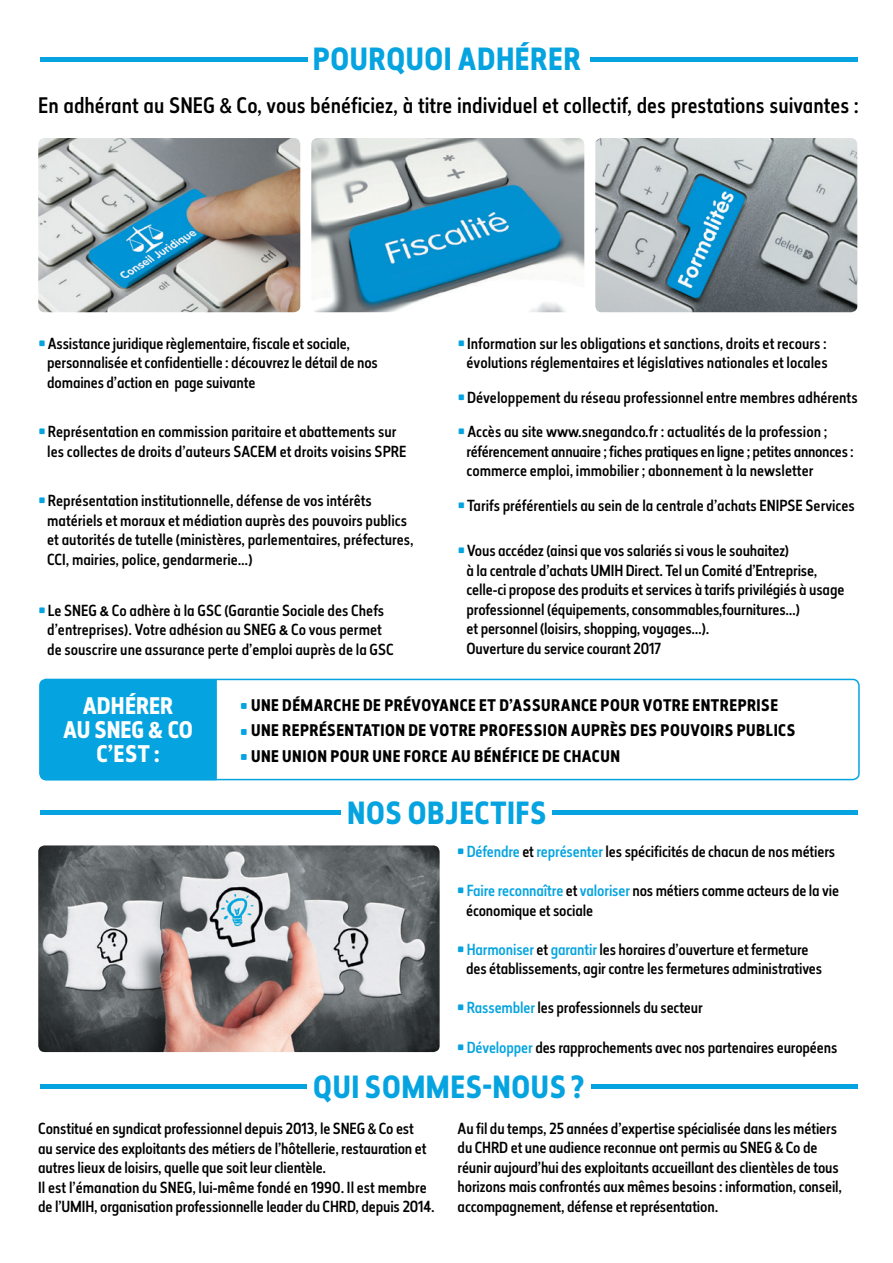
<style>
.page{position:relative;width:893px;height:1263px;background:#fff}
.page>*{position:absolute;margin:0;border:0;box-sizing:border-box;transform-origin:0 0}
.t1{font:700 30px "Elysio";letter-spacing:.02em;color:#05a4e0}
.t2{font:700 22.5px "Elysio";color:#fff}
.t3{font:500 21px "Elysio";color:#000}
.t4{font:700 15.75px "Elysio";letter-spacing:.03em;color:#000}
.t5{font:500 15px/19.5px "Elysio";letter-spacing:-.01em;color:#000}
.s1{font-family:"Helvetica Neue";font-stretch:condensed}
.s2{font-family:"Agency FB";font-weight:700;color:#05a4e0}
.s3{font-family:"Helvetica Neue CE";font-weight:700;font-size:13.5px}
.s4{font-family:"Helvetica Neue";font-weight:800;font-stretch:condensed}
.s5{font-family:"Agency FB";color:#05a4e0}
.s6{color:#05a4e0}
</style>
<div class="page">
<div style="left:39px;top:679px;width:821px;height:101px;border:2px solid #05a4e0;border-radius:6px"></div>
<div style="left:40px;top:679px;width:177px;height:101px;background:#05a4e0"></div>
<img style="left:38px;top:138px;width:262px;height:174px">
<img style="left:311px;top:138px;width:273px;height:174px">
<img style="left:595px;top:138px;width:262px;height:174px">
<hr style="left:590px;top:57px;width:267px;height:4px;background:#05a4e0">
<hr style="left:41px;top:57px;width:267px;height:4px;background:#05a4e0">
<img style="left:38px;top:845px;width:402px;height:207px">
<hr style="left:552px;top:810px;width:305px;height:4px;background:#05a4e0">
<hr style="left:41px;top:810px;width:300px;height:4px;background:#05a4e0">
<div style="left:591px;top:1084px;width:266px;height:5px;background:#05a4e0"></div>
<div style="left:41px;top:1084px;width:266px;height:5px;background:#05a4e0"></div>
<p class="t1" style="left:313px;top:38px;width:270px">POURQUOI ADHÉRER</p>
<p class="t3" style="left:38px;top:91px;width:822px">En adhérant au SNEG <span class="s1">&amp;</span> Co, vous bénéficiez, à titre individuel et collectif, des prestations suivantes :</p>
<p class="t5" style="left:39px;top:333px;width:313px"><span class="s2">•</span> Assistance juridique règlementaire, fiscale et sociale,</p>
<p class="t5" style="left:47px;top:353px;width:332px">personnalisée et confidentielle : découvrez le détail de nos</p>
<p class="t5" style="left:47px;top:372px;width:210px">domaines d’action en page suivante</p>
<p class="t5" style="left:39px;top:422px;width:359px"><span class="s2">•</span> Représentation en commission paritaire et abattements sur</p>
<p class="t5" style="left:47px;top:441px;width:361px">les collectes de droits d’auteurs SACEM et droits voisins SPRE</p>
<p class="t5" style="left:39px;top:491px;width:335px"><span class="s2">•</span> Représentation institutionnelle, défense de vos intérêts</p>
<p class="t5" style="left:47px;top:510px;width:361px">matériels et moraux et médiation auprès des pouvoirs publics</p>
<p class="t5" style="left:47px;top:530px;width:368px">et autorités de tutelle (ministères, parlementaires, préfectures,</p>
<p class="t5" style="left:47px;top:549px;width:207px">CCI, mairies, police, gendarmerie…)</p>
<p class="t5" style="left:39px;top:600px;width:347px"><span class="s2">•</span> Le SNEG <span class="s3">&amp;</span> Co adhère à la GSC (Garantie Sociale des Chefs</p>
<p class="t5" style="left:47px;top:620px;width:336px">d’entreprises). Votre adhésion au SNEG <span class="s3">&amp;</span> Co vous permet</p>
<p class="t5" style="left:47px;top:639px;width:348px">de souscrire une assurance perte d’emploi auprès de la GSC</p>
<p class="t5" style="left:458px;top:333px;width:370px"><span class="s2">•</span> Information sur les obligations et sanctions, droits et recours :</p>
<p class="t5" style="left:467px;top:353px;width:363px">évolutions réglementaires et législatives nationales et locales</p>
<p class="t5" style="left:458px;top:387px;width:401px"><span class="s2">•</span> Développement du réseau professionnel entre membres adhérents</p>
<p class="t5" style="left:458px;top:422px;width:371px"><span class="s2">•</span> Accès au site www.snegandco.fr : actualités de la profession ;</p>
<p class="t5" style="left:467px;top:441px;width:389px">référencement annuaire ; fiches pratiques en ligne ; petites annonces : commerce emploi, immobilier ; abonnement à la newsletter</p>
<p class="t5" style="left:458px;top:495px;width:398px"><span class="s2">•</span> Tarifs préférentiels au sein de la centrale d’achats ENIPSE Services</p>
<p class="t5" style="left:458px;top:541px;width:332px"><span class="s2">•</span> Vous accédez (ainsi que vos salariés si vous le souhaitez)</p>
<p class="t5" style="left:467px;top:561px;width:352px">à la centrale d’achats UMIH Direct. Tel un Comité d’Entreprise,</p>
<p class="t5" style="left:467px;top:580px;width:379px">celle-ci propose des produits et services à tarifs privilégiés à usage professionnel (équipements, consommables,fournitures…)</p>
<p class="t5" style="left:467px;top:619px;width:244px">et personnel (loisirs, shopping, voyages…).</p>
<p class="t5" style="left:467px;top:639px;width:196px">Ouverture du service courant 2017</p>
<p class="t2" style="left:83px;top:690px;width:92px">ADHÉRER</p>
<p class="t2" style="left:63px;top:714px;width:131px">AU SNEG <span class="s4">&amp;</span> CO</p>
<p class="t2" style="left:96px;top:738px;width:65px">C’EST :</p>
<p class="t4" style="left:241px;top:694px;width:539px"><span class="s5">•</span> UNE DÉMARCHE DE PRÉVOYANCE ET D’ASSURANCE POUR VOTRE ENTREPRISE</p>
<p class="t4" style="left:241px;top:719px;width:556px"><span class="s5">•</span> UNE REPRÉSENTATION DE VOTRE PROFESSION AUPRÈS DES POUVOIRS PUBLICS</p>
<p class="t4" style="left:241px;top:745px;width:381px"><span class="s5">•</span> UNE UNION POUR UNE FORCE AU BÉNÉFICE DE CHACUN</p>
<p class="t1" style="left:347px;top:791px;width:201px">NOS OBJECTIFS</p>
<p class="t5" style="left:458px;top:842px;width:379px"><span class="s2">•</span> <span class="s6">Défendre</span> et <span class="s6">représenter</span> les spécificités de chacun de nos métiers</p>
<p class="t5" style="left:458px;top:881px;width:383px"><span class="s2">•</span> <span class="s6">Faire reconnaître</span> et <span class="s6">valoriser</span> nos métiers comme acteurs de la vie</p>
<p class="t5" style="left:466px;top:901px;width:129px">économique et sociale</p>
<p class="t5" style="left:458px;top:940px;width:352px"><span class="s2">•</span> <span class="s6">Harmoniser</span> et <span class="s6">garantir</span> les horaires d’ouverture et fermeture</p>
<p class="t5" style="left:466px;top:959px;width:358px">des établissements, agir contre les fermetures administratives</p>
<p class="t5" style="left:458px;top:998px;width:247px"><span class="s2">•</span> <span class="s6">Rassembler</span> les professionnels du secteur</p>
<p class="t5" style="left:458px;top:1037px;width:381px"><span class="s2">•</span> <span class="s6">Développer</span> des rapprochements avec nos partenaires européens</p>
<p class="t1" style="left:313px;top:1066px;width:273px">QUI SOMMES-NOUS ?</p>
<p class="t5" style="left:38px;top:1119px;width:390px">Constitué en syndicat professionnel depuis 2013, le SNEG <span class="s1">&amp;</span> Co est au service des exploitants des métiers de l’hôtellerie, restauration et autres lieux de loisirs, quelle que soit leur clientèle.</p>
<p class="t5" style="left:38px;top:1177px;width:390px">Il est l’émanation du SNEG, lui-même fondé en 1990. Il est membre</p>
<p class="t5" style="left:38px;top:1197px;width:398px">de l’UMIH, organisation professionnelle leader du CHRD, depuis 2014.</p>
<p class="t5" style="left:458px;top:1118px;width:386px">Au fil du temps, 25 années d’expertise spécialisée dans les métiers du CHRD et une audience reconnue ont permis au SNEG <span class="s1">&amp;</span> Co de réunir aujourd’hui des exploitants accueillant des clientèles de tous horizons mais confrontés aux mêmes besoins : information, conseil, accompagnement, défense et représentation.</p>
</div>
